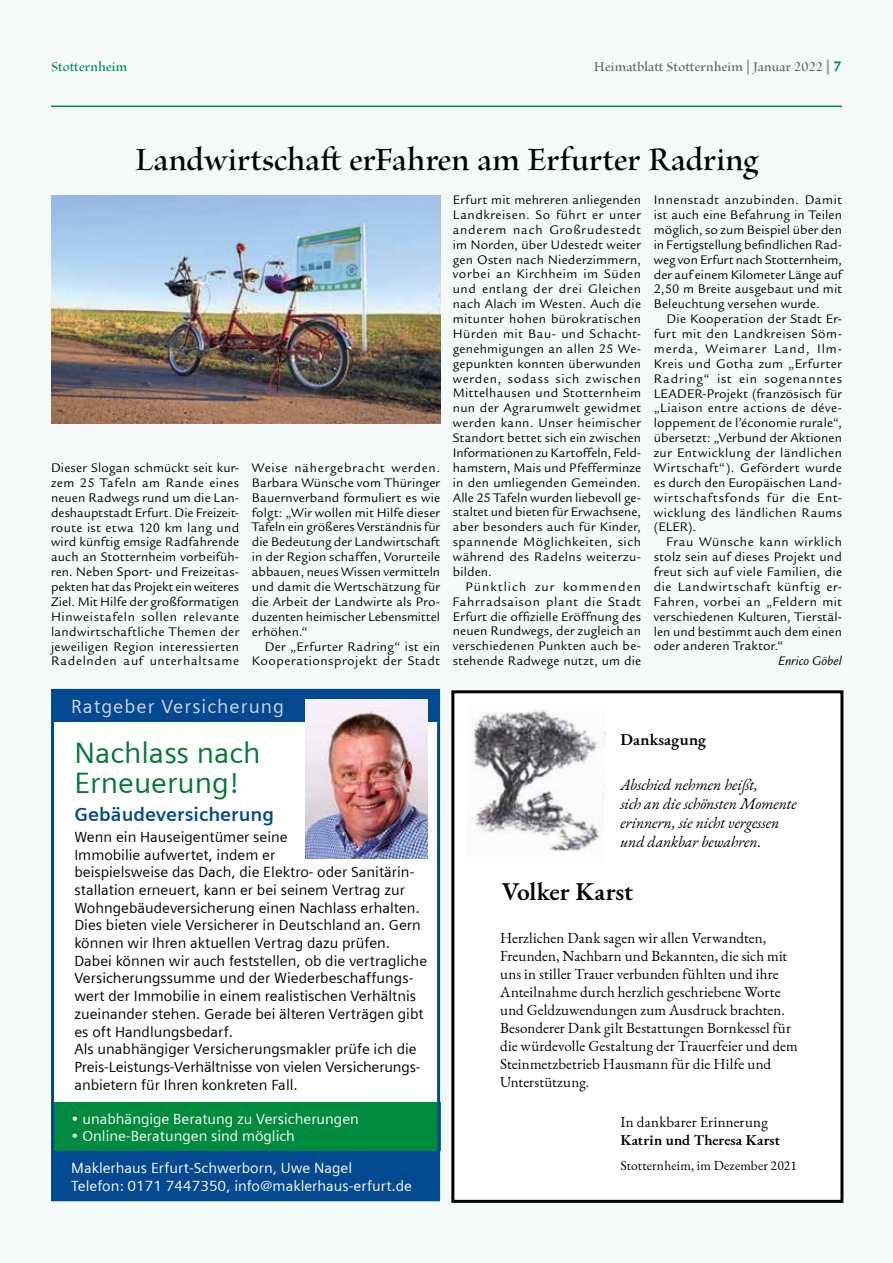
<style>
.page{position:relative;width:893px;height:1263px;background:#f5f9f7}
.page>*{position:absolute;margin:0;border:0;box-sizing:border-box;transform-origin:0 0}
.t1{font:36px "Brioso Pro Semibold Disp";color:#000}
.t2{font:29.55px/29.5px "Siemens Sans";color:#007935}
.t3{font:600 25.5px "EB Garamond";letter-spacing:-.01em;color:#000}
.t4{font:19.2px "Siemens Sans";letter-spacing:.05em;color:#d3d5ea}
.t5{font:700 19.2px "Siemens Sans";color:#034991}
.t6{font:600 16.5px "EB Garamond";letter-spacing:.015em;color:#000}
.t7{font:italic 15.75px/18.9px "EB Garamond";letter-spacing:-.01em;color:#000}
.t8{font:15px/18px "EB Garamond";letter-spacing:.005em;color:#000}
.t9{font:15px "Brioso Pro Semibold Disp";letter-spacing:.01em;color:#646363}
.t10{font:600 15px "EB Garamond";letter-spacing:.01em;color:#000}
.t11{font:15px "Brioso Pro Semibold Disp";letter-spacing:.015em;color:#008d58}
.t12{font:14.7px/17.7px "Siemens Sans";color:#000}
.t13{font:14.7px/17.7px "Siemens Sans";color:#fff}
.t14{font:13.5px/14.9px "Legacy Sans Std";letter-spacing:.025em;color:#000;text-align:justify}
.t15{font:13.5px "EB Garamond";letter-spacing:.01em;color:#000}
.t16{font:italic 13.5px "Legacy Sans Std";letter-spacing:.005em;color:#000}
.s1{font-family:"Legacy Sans Std";font-weight:700;color:#9d9d9c}
.s2{font-family:"Legacy Sans Std";font-weight:700;color:#008d58}
</style>
<div class="page">
<div style="left:453px;top:692px;width:389px;height:509px;background:#fff"></div>
<div style="left:451px;top:690px;width:392px;height:513px;border:3px solid #000"></div>
<div style="left:51px;top:689px;width:389px;height:512px;background:#fff"></div>
<div style="left:52px;top:1150px;width:386px;height:49px;background:#034991"></div>
<div style="left:52px;top:690px;width:386px;height:31px;background:#034991"></div>
<div style="left:51px;top:1102px;width:389px;height:48px;background:#008a3d"></div>
<div style="left:51px;top:689px;width:389px;height:512px;border:3px solid #034991"></div>
<img style="left:306px;top:700px;width:121px;height:158px">
<img style="left:51px;top:195px;width:389px;height:228px">
<img style="left:472px;top:710px;width:134px;height:142px">
<hr style="left:51px;top:106px;width:791px;height:1px;background:#008d58">
<p class="t11" style="left:51px;top:59px;width:78px">Stotternheim</p>
<p class="t9" style="left:594px;top:59px;width:249px">Heimatblatt Stotternheim | Januar 2022 <span class="s1">|</span><span class="s2">7</span></p>
<h1 class="t1" style="left:135px;top:140px;width:624px">Landwirtschaft erFahren am Erfurter Radring</h1>
<p class="t14" style="left:51px;top:460px;width:190px">Dieser Slogan schmückt seit kur&shy;zem 25 Tafeln am Rande eines neuen Radwegs rund um die Lan&shy;deshauptstadt Erfurt. Die Freizeit&shy;route ist etwa 120 km lang und wird künftig emsige Radfahrende auch an Stotternheim vorbeifüh&shy;ren. Neben Sport- und Freizeitas&shy;pekten hat das Projekt ein weiteres Ziel. Mit Hilfe der großformatigen Hinweistafeln sollen relevante landwirtschaftliche Themen der jeweiligen Region interessierten Radelnden auf unterhaltsame</p>
<p class="t14" style="left:252px;top:460px;width:190px">Weise nähergebracht werden.<br>Barbara Wünsche vom Thüringer Bauernverband formuliert es wie folgt: „Wir wollen mit Hilfe dieser Tafeln ein größeres Verständnis für die Bedeutung der Landwirtschaft in der Region schaffen, Vorurteile abbauen, neues Wissen vermitteln und damit die Wertschätzung für die Arbeit der Landwirte als Pro&shy;duzenten heimischer Lebensmittel erhöhen.“</p>
<p class="t14" style="left:252px;top:639px;width:190px;text-align:right">Der „Erfurter Radring“ ist ein<br>Kooperationsprojekt der Stadt</p>
<h3 class="t4" style="left:71px;top:695px;width:214px">Ratgeber Versicherung</h3>
<h2 class="t2" style="left:74px;top:738px;width:188px">Nachlass nach<br>Erneuerung!</h2>
<h3 class="t5" style="left:74px;top:803px;width:201px">Gebäudeversicherung</h3>
<p class="t12" style="left:74px;top:828px;width:354px">Wenn ein Hauseigentümer seine<br>Immobilie aufwertet, indem er<br>beispielsweise das Dach, die Elektro- oder Sanitärin&shy;stallation erneuert, kann er bei seinem Vertrag zur Wohngebäudeversicherung einen Nachlass erhalten.<br>Dies bieten viele Versicherer in Deutschland an. Gern können wir Ihren aktuellen Vertrag dazu prüfen.<br>Dabei können wir auch feststellen, ob die vertragliche Versicherungssumme und der Wiederbeschaffungs&shy;wert der Immobilie in einem realistischen Verhältnis zueinander stehen. Gerade bei älteren Verträgen gibt es oft Handlungsbedarf.<br>Als unabhängiger Versicherungsmakler prüfe ich die Preis-Leistungs-Verhältnisse von vielen Versicherungs&shy;anbietern für Ihren konkreten Fall.</p>
<p class="t13" style="left:71px;top:1110px;width:289px">• unabhängige Beratung zu Versicherungen</p>
<p class="t13" style="left:71px;top:1127px;width:225px">• Online-Beratungen sind möglich</p>
<p class="t13" style="left:71px;top:1159px;width:342px">Maklerhaus Erfurt-Schwerborn, Uwe Nagel<br>Telefon: 0171 7447350, info@maklerhaus-erfurt.de</p>
<p class="t14" style="left:453px;top:192px;width:190px">Erfurt mit mehreren anliegenden Landkreisen. So führt er unter anderem nach Großrudestedt im Norden, über Udestedt weiter gen Osten nach Niederzimmern, vorbei an Kirchheim im Süden und entlang der drei Gleichen nach Alach im Westen. Auch die mitunter hohen bürokratischen Hürden mit Bau- und Schacht&shy;genehmigungen an allen 25 We&shy;gepunkten konnten überwunden werden, sodass sich zwischen Mittelhausen und Stotternheim nun der Agrarumwelt gewidmet werden kann. Unser heimischer Standort bettet sich ein zwischen Informationen zu Kartoffeln, Feld&shy;hamstern, Mais und Pfefferminze in den umliegenden Gemeinden.<br>Alle 25 Tafeln wurden liebevoll ge&shy;staltet und bieten für Erwachsene, aber besonders auch für Kinder, spannende Möglichkeiten, sich während des Radelns weiterzu&shy;bilden.</p>
<p class="t14" style="left:453px;top:579px;width:190px;text-indent:13px">Pünktlich zur kommenden Fahrradsaison plant die Stadt Erfurt die offizielle Eröffnung des neuen Rundwegs, der zugleich an verschiedenen Punkten auch be&shy;stehende Radwege nutzt, um die</p>
<p class="t14" style="left:654px;top:193px;width:190px">Innenstadt anzubinden. Damit ist auch eine Befahrung in Teilen möglich, so zum Beispiel über den in Fertigstellung befindlichen Rad&shy;weg von Erfurt nach Stotternheim, der auf einem Kilometer Länge auf 2,50 m Breite ausgebaut und mit Beleuchtung versehen wurde.</p>
<p class="t14" style="left:654px;top:312px;width:190px;text-indent:13px">Die Kooperation der Stadt Er&shy;furt mit den Landkreisen Söm&shy;merda, Weimarer Land, Ilm-Kreis und Gotha zum „Erfurter Radring“ ist ein sogenanntes LEADER-Projekt (französisch für „Liaison entre actions de déve&shy;loppement de l’économie rurale“, übersetzt: „Verbund der Aktionen zur Entwicklung der ländlichen Wirtschaft“). Gefördert wurde es durch den Europäischen Land&shy;wirtschaftsfonds für die Ent&shy;wicklung des ländlichen Raums (ELER).</p>
<p class="t14" style="left:654px;top:535px;width:190px;text-indent:13px">Frau Wünsche kann wirklich stolz sein auf dieses Projekt und freut sich auf viele Familien, die die Landwirtschaft künftig er-Fahren, vorbei an „Feldern mit verschiedenen Kulturen, Tierstäl&shy;len und bestimmt auch dem einen oder anderen Traktor.“</p>
<p class="t16" style="left:778px;top:654px;width:65px">Enrico Göbel</p>
<p class="t6" style="left:620px;top:728px;width:87px">Danksagung</p>
<p class="t7" style="left:620px;top:775px;width:178px">Abschied nehmen heißt,<br>sich an die schönsten Momente erinnern, sie nicht vergessen und dankbar bewahren.</p>
<h3 class="t3" style="left:502px;top:874px;width:133px">Volker Karst</h3>
<p class="t8" style="left:500px;top:929px;width:299px">Herzlichen Dank sagen wir allen Verwandten, Freunden, Nachbarn und Bekannten, die sich mit uns in stiller Trauer verbunden fühlten und ihre Anteilnahme durch herzlich geschriebene Worte und Geldzuwendungen zum Ausdruck brachten.<br>Besonderer Dank gilt Bestattungen Bornkessel für die würdevolle Gestaltung der Trauerfeier und dem Steinmetzbetrieb Hausmann für die Hilfe und Unterstützung.</p>
<p class="t8" style="left:620px;top:1113px;width:149px">In dankbarer Erinnerung</p>
<p class="t10" style="left:620px;top:1130px;width:161px">Katrin und Theresa Karst</p>
<p class="t15" style="left:620px;top:1156px;width:178px">Stotternheim, im Dezember 2021</p>
</div>
